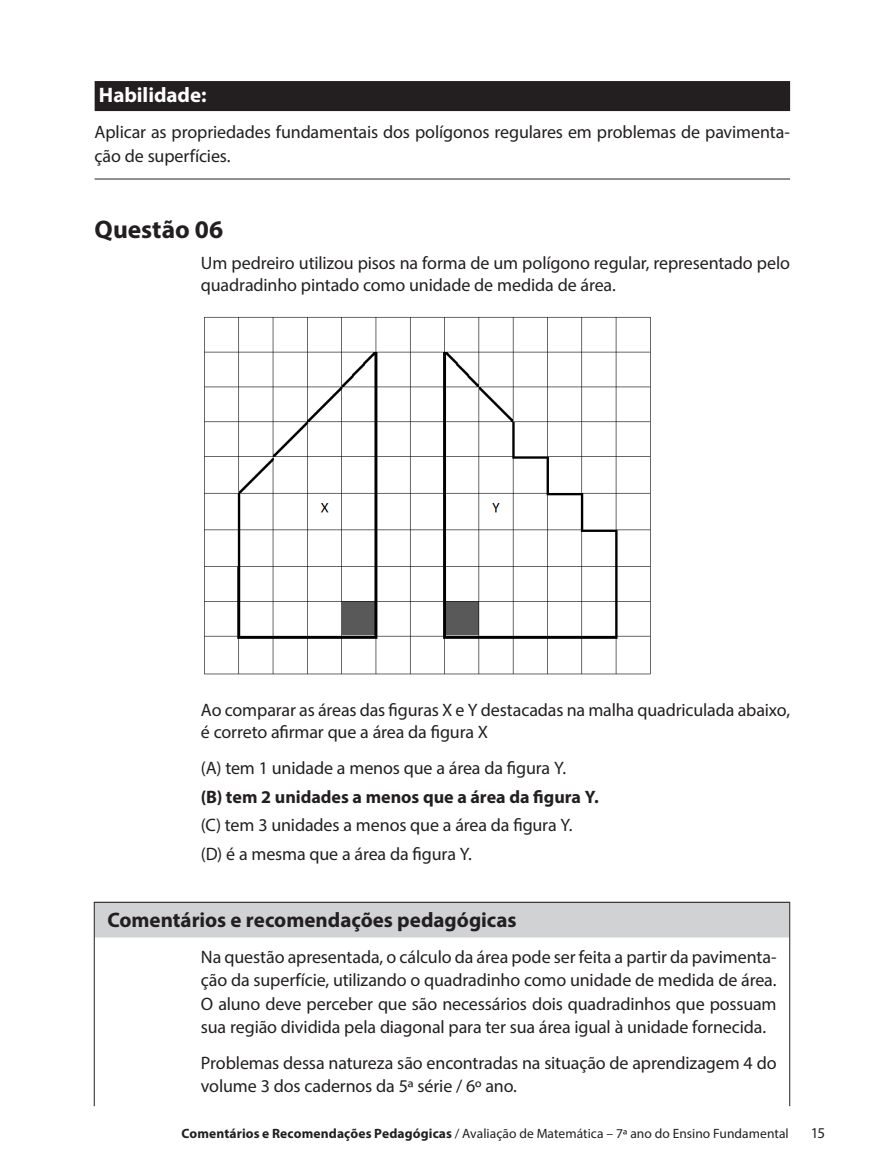
<style>
.page{position:relative;width:872px;height:1170px;background:#fff}
.page>*{position:absolute;margin:0;border:0;box-sizing:border-box;transform-origin:0 0}
.t1{font:700 25.5px "Myriad Pro";color:#231f20}
.t2{font:700 21px "Myriad Pro";color:#231f20}
.t3{font:700 21px "Myriad Pro";color:#fff}
.t4{font:18px/23.2px "Myriad Pro";letter-spacing:-.01em;color:#231f20}
.t5{font:700 18px "Myriad Pro";color:#231f20}
.t6{font:15px "Myriad Pro";color:#231f20}
.t7{font:13.5px "Myriad Pro";letter-spacing:.005em;color:#231f20}
.s1{font-weight:700}
</style>
<div class="page">
<div style="left:95px;top:81px;width:695px;height:30px;background:#231f20"></div>
<hr style="left:95px;top:179px;width:695px;height:1px;background:#231f20">
<img style="left:204px;top:316px;width:447px;height:359px">
<div style="left:95px;top:901px;width:694px;height:36px;background:#d1d2d4"></div>
<div style="left:94px;top:901px;width:696px;height:205px;border:1px solid #231f20"></div>
<p class="t3" style="left:99px;top:81px;width:109px">Habilidade:</p>
<p class="t4" style="left:95px;top:120px;width:697px">Aplicar as propriedades fundamentais dos polígonos regulares em problemas de pavimenta&shy;ção de superfícies.</p>
<h1 class="t1" style="left:95px;top:213px;width:130px">Questão 06</h1>
<p class="t4" style="left:201px;top:251px;width:590px;line-height:22.5px">Um pedreiro utilizou pisos na forma de um polígono regular, representado pelo quadradinho pintado como unidade de medida de área.</p>
<p class="t4" style="left:201px;top:698px;width:590px;line-height:22.5px">Ao comparar as áreas das figuras X e Y destacadas na malha quadriculada abaixo, é correto afirmar que a área da figura X</p>
<p class="t4" style="left:201px;top:755px;width:367px">(A) tem 1 unidade a menos que a área da figura Y.</p>
<p class="t5" style="left:201px;top:784px;width:399px">(B) tem 2 unidades a menos que a área da figura Y.</p>
<p class="t4" style="left:201px;top:810px;width:373px;line-height:28.8px">(C) tem 3 unidades a menos que a área da figura Y. (D) é a mesma que a área da figura Y.</p>
<p class="t2" style="left:107px;top:906px;width:410px">Comentários e recomendações pedagógicas</p>
<p class="t4" style="left:201px;top:944px;width:577px;text-align:justify">Na questão apresentada, o cálculo da área pode ser feita a partir da pavimenta&shy;ção da superfície, utilizando o quadradinho como unidade de medida de área.<br>O aluno deve perceber que são necessários dois quadradinhos que possuam sua região dividida pela diagonal para ter sua área igual à unidade fornecida.</p>
<p class="t4" style="left:201px;top:1050px;width:577px">Problemas dessa natureza são encontradas na situação de aprendizagem 4 do volume 3 dos cadernos da 5ª série / 6º ano.</p>
<p class="t7" style="left:181px;top:1124px;width:609px"><span class="s1">Comentários e Recomendações Pedagógicas</span> / Avaliação de Matemática – 7ª ano do Ensino Fundamental</p>
<p class="t6" style="left:811px;top:1123px;width:16px">15</p>
</div>
